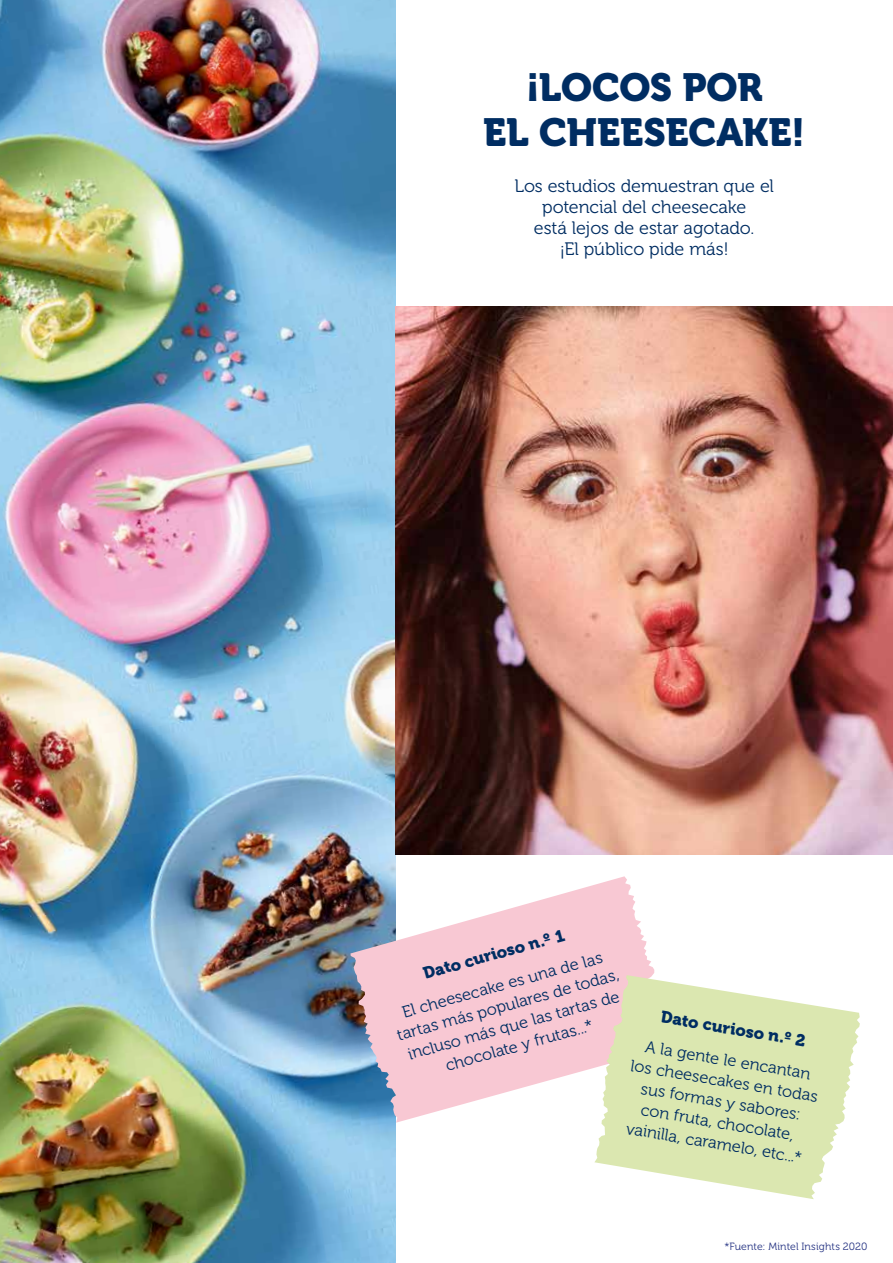
<style>
.page{position:relative;width:893px;height:1263px;background:#fff}
.page>*{position:absolute;margin:0;border:0;box-sizing:border-box;transform-origin:0 0}
.t1{font:39px/45px "Museo 900";letter-spacing:-.005em;color:#002d62;text-align:center}
.t2{font:18px/21px "Museo 300";letter-spacing:-.005em;color:#002d62;text-align:center}
.t3{font:16.5px/21px "Museo 300";color:#002d62;text-align:center}
.t4{font:16.5px "Museo 900";color:#002d62}
.t5{font:10.5px "Museo 300";letter-spacing:.01em;color:#243282}
</style>
<div class="page">
<img style="left:0;top:0;width:395px;height:1263px">
<svg style="left:350px;top:876px;width:305px;height:247px;fill:#f8c8d3"></svg>
<svg style="left:594px;top:975px;width:266px;height:224px;fill:#dbe7b0"></svg>
<img style="left:395px;top:306px;width:498px;height:549px">
<h1 class="t1" style="left:483px;top:65px;width:324px">¡LOCOS POR<br>EL CHEESECAKE!</h1>
<p class="t2" style="left:514px;top:176px;width:261px">Los estudios demuestran que el potencial del cheesecake<br>está lejos de estar agotado.<br>¡El público pide más!</p>
<p class="t4" style="left:421px;top:964px;width:148px;rotate:-15deg">Dato curioso n.º 1</p>
<p class="t3" style="left:389px;top:1004px;width:231px;rotate:-15deg">El cheesecake es una de las tartas más populares de todas, incluso más que las tartas de chocolate y frutas...*</p>
<p class="t4" style="left:662px;top:1008px;width:148px;rotate:9deg">Dato curioso n.º 2</p>
<p class="t3" style="left:636px;top:1035px;width:191px;rotate:9deg">A la gente le encantan los cheesecakes en todas sus formas y sabores: con fruta, chocolate, vainilla, caramelo, etc...*</p>
<p class="t5" style="left:724px;top:1241px;width:144px">*Fuente: Mintel Insights 2020</p>
</div>
